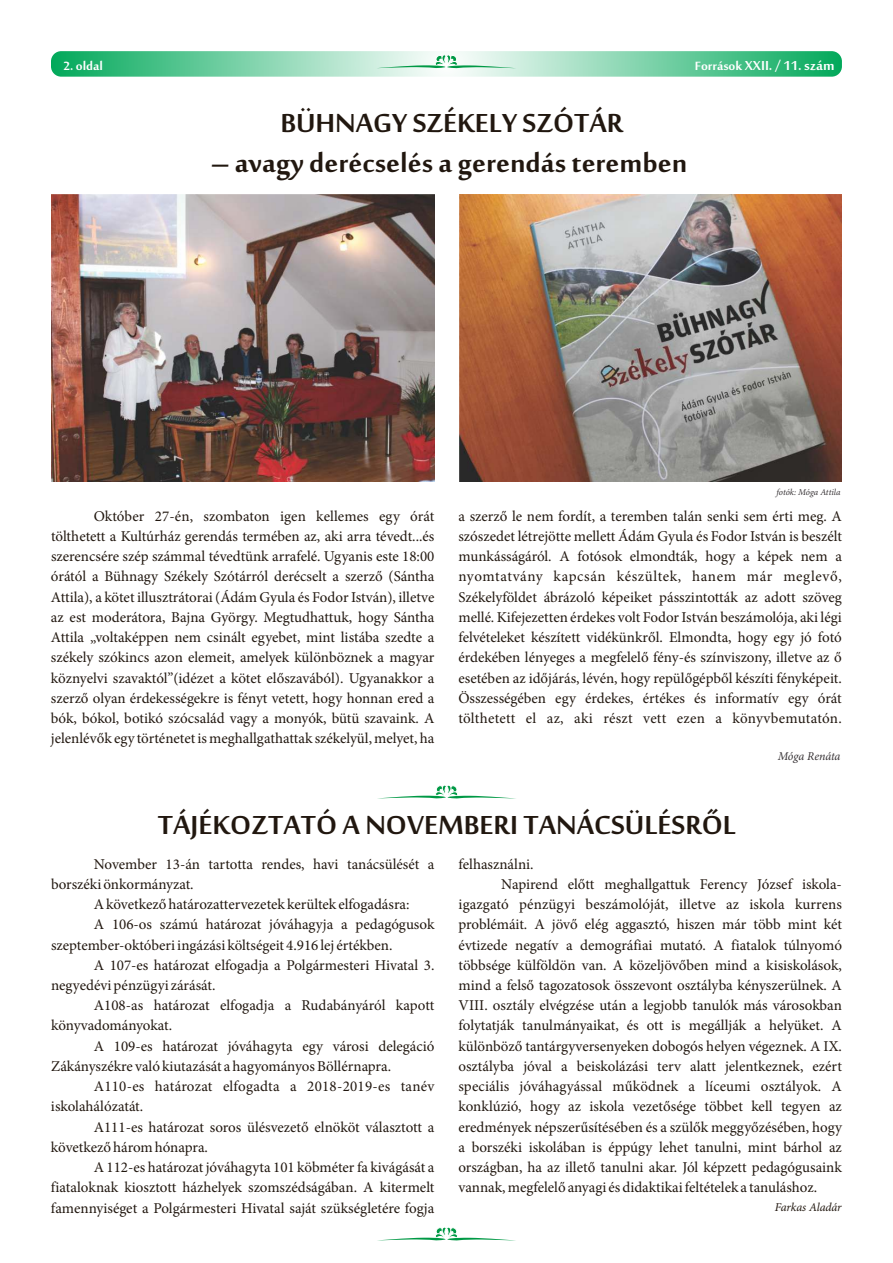
<style>
.page{position:relative;width:893px;height:1263px;background:#fff}
.page>*{position:absolute;margin:0;border:0;box-sizing:border-box;transform-origin:0 0}
.t1{font:700 36px "Sakkal Majalla";color:#21170f}
.t2{font:700 18px "Sakkal Majalla";color:#fff}
.t3{font:700 16.5px "Sakkal Majalla";color:#fff}
.t4{font:15px "Minion Pro";color:#21170f}
.t5{font:15px "Minion Pro";letter-spacing:.04em;color:#21170f}
.t6{font:italic 12px "Minion Pro";letter-spacing:-.01em;color:#21170f}
.t7{font:italic 12px "Minion Pro";letter-spacing:-.005em;color:#383336}
.t8{font:italic 9px "Minion Pro";letter-spacing:-.01em;color:#383336}
.s1{font-size:16.5px}
</style>
<div class="page">
<svg style="left:51px;top:51px;width:791px;height:26px;background:#78d0a6"></svg>
<svg style="left:376px;top:54px;width:140px;height:14px"></svg>
<svg style="left:383px;top:1227px;width:126px;height:13px"></svg>
<svg style="left:377px;top:785px;width:139px;height:14px"></svg>
<img style="left:51px;top:194px;width:384px;height:287px">
<img style="left:459px;top:194px;width:383px;height:287px">
<p class="t3" style="left:63px;top:58px;width:41px">2. oldal</p>
<p class="t2" style="left:695px;top:57px;width:141px"><span class="s1">Források</span> XXII. / 11. szám</p>
<h1 class="t1" style="left:280px;top:107px;width:344px">BÜHNAGY SZÉKELY SZÓTÁR</h1>
<h1 class="t1" style="left:211px;top:148px;width:478px">– avagy derécselés a gerendás teremben</h1>
<p class="t8" style="left:777px;top:488px;width:65px">fotók: Móga Attila</p>
<p class="t4" style="left:94px;top:510px;width:342px">Október 27-én, szombaton igen kellemes egy órát</p>
<p class="t4" style="left:458px;top:510px;width:385px">a szerző le nem fordít, a teremben talán senki sem érti meg. A</p>
<p class="t4" style="left:51px;top:530px;width:385px">tölthetett a Kultúrház gerendás termében az, aki arra tévedt...és</p>
<p class="t4" style="left:458px;top:530px;width:385px">szószedet létrejötte mellett Ádám Gyula és Fodor István is beszélt</p>
<p class="t4" style="left:51px;top:550px;width:385px">szerencsére szép számmal tévedtünk arrafelé. Ugyanis este 18:00</p>
<p class="t4" style="left:458px;top:550px;width:385px">munkásságáról. A fotósok elmondták, hogy a képek nem a</p>
<p class="t4" style="left:51px;top:570px;width:385px">órától a Bühnagy Székely Szótárról derécselt a szerző (Sántha</p>
<p class="t5" style="left:458px;top:570px;width:385px">nyomtatvány kapcsán készültek, hanem már meglevő,</p>
<p class="t4" style="left:51px;top:591px;width:385px">Attila), a kötet illusztrátorai (Ádám Gyula és Fodor István), illetve</p>
<p class="t4" style="left:458px;top:591px;width:385px">Székelyföldet ábrázoló képeiket pásszintották az adott szöveg</p>
<p class="t4" style="left:51px;top:611px;width:385px">az est moderátora, Bajna György. Megtudhattuk, hogy Sántha</p>
<p class="t4" style="left:458px;top:611px;width:385px">mellé. Kifejezetten érdekes volt Fodor István beszámolója, aki légi</p>
<p class="t4" style="left:51px;top:631px;width:385px">Attila „voltaképpen nem csinált egyebet, mint listába szedte a</p>
<p class="t4" style="left:458px;top:631px;width:385px">felvételeket készített vidékünkről. Elmondta, hogy egy jó fotó</p>
<p class="t4" style="left:51px;top:651px;width:385px">székely szókincs azon elemeit, amelyek különböznek a magyar</p>
<p class="t4" style="left:458px;top:651px;width:385px">érdekében lényeges a megfelelő fény-és színviszony, illetve az ő</p>
<p class="t4" style="left:51px;top:672px;width:385px">köznyelvi szavaktól”(idézet a kötet előszavából). Ugyanakkor a</p>
<p class="t4" style="left:458px;top:672px;width:385px">esetében az időjárás, lévén, hogy repülőgépből készíti fényképeit.</p>
<p class="t4" style="left:51px;top:692px;width:385px">szerző olyan érdekességekre is fényt vetett, hogy honnan ered a</p>
<p class="t4" style="left:458px;top:692px;width:385px">Összességében egy érdekes, értékes és informatív egy órát</p>
<p class="t4" style="left:51px;top:712px;width:385px">bók, bókol, botikó szócsalád vagy a monyók, bütü szavaink. A</p>
<p class="t4" style="left:458px;top:712px;width:385px">tölthetett el az, aki részt vett ezen a könyvbemutatón.</p>
<p class="t4" style="left:51px;top:732px;width:385px">jelenlévők egy történetet is meghallgathattak székelyül, melyet, ha</p>
<h1 class="t1" style="left:158px;top:809px;width:580px">TÁJÉKOZTATÓ A NOVEMBERI TANÁCSÜLÉSRŐL</h1>
<p class="t7" style="left:778px;top:752px;width:64px">Móga Renáta</p>
<p class="t4" style="left:94px;top:858px;width:342px">November 13-án tartotta rendes, havi tanácsülését a</p>
<p class="t4" style="left:459px;top:858px;width:76px">felhasználni.</p>
<p class="t4" style="left:51px;top:878px;width:144px">borszéki önkormányzat.</p>
<p class="t4" style="left:501px;top:878px;width:342px">Napirend előtt meghallgattuk Ferency József iskola-</p>
<p class="t4" style="left:94px;top:898px;width:317px">A következő határozattervezetek kerültek elfogadásra:</p>
<p class="t4" style="left:459px;top:898px;width:385px">igazgató pénzügyi beszámolóját, illetve az iskola kurrens</p>
<p class="t4" style="left:94px;top:918px;width:342px">A 106-os számú határozat jóváhagyja a pedagógusok</p>
<p class="t4" style="left:459px;top:918px;width:385px">problémáit. A jövő elég aggasztó, hiszen már több mint két</p>
<p class="t4" style="left:51px;top:939px;width:343px">szeptember-októberi ingázási költségeit 4.916 lej értékben.</p>
<p class="t4" style="left:459px;top:939px;width:385px">évtizede negatív a demográfiai mutató. A fiatalok túlnyomó</p>
<p class="t4" style="left:94px;top:959px;width:342px">A 107-es határozat elfogadja a Polgármesteri Hivatal 3.</p>
<p class="t4" style="left:458px;top:959px;width:385px">többsége külföldön van. A közeljövőben mind a kisiskolások,</p>
<p class="t4" style="left:51px;top:979px;width:166px">negyedévi pénzügyi zárását.</p>
<p class="t4" style="left:458px;top:979px;width:385px">mind a felső tagozatosok összevont osztályba kényszerülnek. A</p>
<p class="t4" style="left:94px;top:999px;width:342px">A108-as határozat elfogadja a Rudabányáról kapott</p>
<p class="t4" style="left:458px;top:999px;width:385px">VIII. osztály elvégzése után a legjobb tanulók más városokban</p>
<p class="t4" style="left:51px;top:1019px;width:123px">könyvadományokat.</p>
<p class="t4" style="left:458px;top:1019px;width:385px">folytatják tanulmányaikat, és ott is megállják a helyüket. A</p>
<p class="t4" style="left:94px;top:1040px;width:342px">A 109-es határozat jóváhagyta egy városi delegáció</p>
<p class="t4" style="left:458px;top:1040px;width:385px">különböző tantárgyversenyeken dobogós helyen végeznek. A IX.</p>
<p class="t4" style="left:51px;top:1060px;width:342px">Zákányszékre való kiutazását a hagyományos Böllérnapra.</p>
<p class="t4" style="left:458px;top:1060px;width:385px">osztályba jóval a beiskolázási terv alatt jelentkeznek, ezért</p>
<p class="t4" style="left:94px;top:1080px;width:342px">A110-es határozat elfogadta a 2018-2019-es tanév</p>
<p class="t4" style="left:458px;top:1080px;width:385px">speciális jóváhagyással működnek a líceumi osztályok. A</p>
<p class="t4" style="left:51px;top:1100px;width:94px">iskolahálózatát.</p>
<p class="t4" style="left:458px;top:1100px;width:385px">konklúzió, hogy az iskola vezetősége többet kell tegyen az</p>
<p class="t4" style="left:94px;top:1121px;width:342px">A111-es határozat soros ülésvezető elnököt választott a</p>
<p class="t4" style="left:458px;top:1121px;width:385px">eredmények népszerűsítésében és a szülők meggyőzésében, hogy</p>
<p class="t4" style="left:51px;top:1141px;width:159px">következő három hónapra.</p>
<p class="t4" style="left:458px;top:1141px;width:385px">a borszéki iskolában is éppúgy lehet tanulni, mint bárhol az</p>
<p class="t4" style="left:94px;top:1161px;width:342px">A 112-es határozat jóváhagyta 101 köbméter fa kivágását a</p>
<p class="t4" style="left:458px;top:1161px;width:385px">országban, ha az illető tanulni akar. Jól képzett pedagógusaink</p>
<p class="t4" style="left:51px;top:1181px;width:385px">fiataloknak kiosztott házhelyek szomszédságában. A kitermelt</p>
<p class="t4" style="left:458px;top:1181px;width:360px">vannak, megfelelő anyagi és didaktikai feltételek a tanuláshoz.</p>
<p class="t4" style="left:51px;top:1202px;width:385px">famennyiséget a Polgármesteri Hivatal saját szükségletére fogja</p>
<p class="t6" style="left:775px;top:1203px;width:68px">Farkas Aladár</p>
</div>
